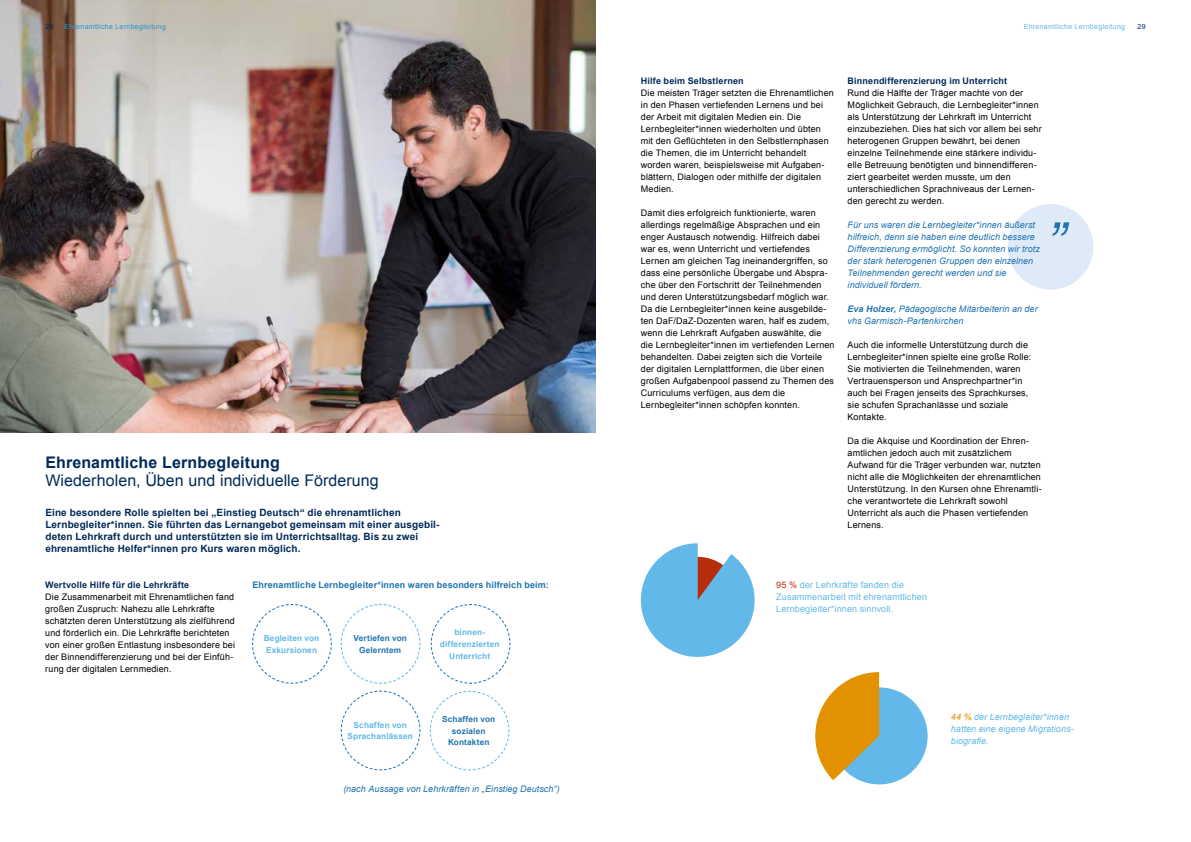
<style>
.page{position:relative;width:1191px;height:842px;background:#fff}
.page>*{position:absolute;margin:0;border:0;box-sizing:border-box;transform-origin:0 0}
.t1{font:16px "Arial";letter-spacing:.005em;color:#002a5a}
.t2{font:700 16px "Arial";letter-spacing:.01em;color:#002a5a}
.t3{font:700 10px/12px "Arial";letter-spacing:.015em;color:#002a5a}
.t4{font:9px/12px "Arial";letter-spacing:.015em;color:#000}
.t5{font:italic 9px/12px "Arial";letter-spacing:.005em;color:#2074af}
.t6{font:700 9px "Arial";letter-spacing:.02em;color:#002a5a}
.t7{font:9px/12px "Arial";letter-spacing:.015em;color:#62b9e9}
.t8{font:italic 9px/12px "Arial";letter-spacing:.005em;color:#62b9e9}
.t9{font:700 9px "Arial";letter-spacing:.015em;color:#2074af}
.t10{font:700 8.3px/11.7px "Arial";letter-spacing:.015em;color:#62b9e9;text-align:center}
.t11{font:700 8.3px/11.7px "Arial";letter-spacing:.015em;color:#2074af;text-align:center}
.t12{font:7px "Arial";letter-spacing:.045em;color:#2298d5}
.t13{font:7px "Arial";letter-spacing:.045em;color:#62b9e9}
.t14{font:7px "Arial";color:#002a5a}
.s1{font-weight:700}
.s2{color:#b62e0c}
.s3{color:#e29100}
</style>
<div class="page">
<div style="left:830px;top:687px;width:97px;height:97px;background:#62b9e9;border-radius:50%"></div>
<svg style="left:815px;top:672px;width:64px;height:108px"></svg>
<div style="left:1007px;top:204px;width:86px;height:85px;background:#deeaf8;border-radius:50%"></div>
<svg style="left:1052px;top:222px;width:17px;height:14px"></svg>
<img style="left:0;top:0;width:595px;height:432px">
<svg style="left:641px;top:543px;width:113px;height:114px"></svg>
<svg style="left:252px;top:604px;width:80px;height:80px"></svg>
<svg style="left:340px;top:604px;width:81px;height:80px"></svg>
<svg style="left:429px;top:690px;width:81px;height:81px"></svg>
<svg style="left:340px;top:690px;width:81px;height:81px"></svg>
<svg style="left:430px;top:604px;width:81px;height:80px"></svg>
<p class="t14" style="left:45px;top:22px;width:10px">28</p>
<p class="t12" style="left:64px;top:22px;width:103px">Ehrenamtliche Lernbegleitung</p>
<p class="t13" style="left:1023px;top:22px;width:103px">Ehrenamtliche Lernbegleitung</p>
<p class="t14" style="left:1137px;top:22px;width:10px">29</p>
<h1 class="t2" style="left:45px;top:451px;width:236px">Ehrenamtliche Lernbegleitung</h1>
<h1 class="t1" style="left:45px;top:470px;width:335px">Wiederholen, Üben und individuelle Förderung</h1>
<p class="t3" style="left:45px;top:507px;width:396px">Eine besondere Rolle spielten bei „Einstieg Deutsch“ die ehrenamtlichen Lernbegleiter*innen. Sie führten das Lernangebot gemeinsam mit einer ausgebil&shy;deten Lehrkraft durch und unterstützten sie im Unterrichtsalltag. Bis zu zwei ehrenamtliche Helfer*innen pro Kurs waren möglich.</p>
<p class="t6" style="left:45px;top:579px;width:145px">Wertvolle Hilfe für die Lehrkräfte</p>
<p class="t4" style="left:45px;top:591px;width:191px">Die Zusammenarbeit mit Ehrenamtlichen fand großen Zuspruch: Nahezu alle Lehrkräfte schätzten deren Unterstützung als zielführend und förderlich ein. Die Lehrkräfte berichteten von einer großen Entlastung insbesondere bei der Binnendifferenzierung und bei der Einfüh&shy;rung der digitalen Lernmedien.</p>
<p class="t9" style="left:252px;top:579px;width:298px">Ehrenamtliche Lernbegleiter*innen waren besonders hilfreich beim:</p>
<p class="t10" style="left:264px;top:632px;width:57px;text-align:left">Begleiten von<br>Exkursionen</p>
<p class="t11" style="left:353px;top:632px;width:55px">Vertiefen von<br>Gelerntem</p>
<p class="t10" style="left:348px;top:719px;width:67px">Schaffen von<br>Sprachanlässen</p>
<p class="t10" style="left:440px;top:627px;width:61px">binnen&shy;differenzierten<br>Unterricht</p>
<p class="t11" style="left:442px;top:713px;width:55px">Schaffen von sozialen<br>Kontakten</p>
<p class="t5" style="left:343px;top:783px;width:218px">(nach Aussage von Lehrkräften in „Einstieg Deutsch“)</p>
<p class="t6" style="left:641px;top:75px;width:104px">Hilfe beim Selbstlernen</p>
<p class="t4" style="left:641px;top:87px;width:195px">Die meisten Träger setzten die Ehrenamtlichen in den Phasen vertiefenden Lernens und bei der Arbeit mit digitalen Medien ein. Die Lernbegleiter*innen wiederholten und übten mit den Geflüchteten in den Selbstlernphasen die Themen, die im Unterricht behandelt worden waren, beispielsweise mit Aufgaben&shy;blättern, Dialogen oder mithilfe der digitalen Medien.</p>
<p class="t4" style="left:641px;top:207px;width:195px">Damit dies erfolgreich funktionierte, waren allerdings regelmäßige Absprachen und ein enger Austausch notwendig. Hilfreich dabei war es, wenn Unterricht und vertiefendes Lernen am gleichen Tag ineinandergriffen, so dass eine persönliche Übergabe und Abspra&shy;che über den Fortschritt der Teilnehmenden und deren Unterstützungsbedarf möglich war.<br>Da die Lernbegleiter*innen keine ausgebilde&shy;ten DaF/DaZ-Dozenten waren, half es zudem, wenn die Lehrkraft Aufgaben auswählte, die die Lernbegleiter*innen im vertiefenden Lernen behandelten. Dabei zeigten sich die Vorteile der digitalen Lernplattformen, die über einen großen Aufgabenpool passend zu Themen des Curriculums verfügen, aus dem die Lernbegleiter*innen schöpfen konnten.</p>
<p class="t6" style="left:847px;top:75px;width:161px">Binnendifferenzierung im Unterricht</p>
<p class="t4" style="left:847px;top:87px;width:196px">Rund die Hälfte der Träger machte von der Möglichkeit Gebrauch, die Lernbegleiter*innen als Unterstützung der Lehrkraft im Unterricht einzubeziehen. Dies hat sich vor allem bei sehr heterogenen Gruppen bewährt, bei denen einzelne Teilnehmende eine stärkere individu&shy;elle Betreuung benötigten und binnendifferen&shy;ziert gearbeitet werden musste, um den unterschiedlichen Sprachniveaus der Lernen&shy;den gerecht zu werden.</p>
<p class="t5" style="left:847px;top:219px;width:194px">Für uns waren die Lernbegleiter*innen äußerst hilfreich, denn sie haben eine deutlich bessere Differenzierung ermöglicht. So konnten wir trotz der stark heterogenen Gruppen den einzelnen Teilnehmenden gerecht werden und sie individuell fördern.</p>
<p class="t5" style="left:847px;top:303px;width:191px"><span class="s1">Eva Holzer,</span> Pädagogische Mitarbeiterin an der vhs Garmisch-Partenkirchen</p>
<p class="t4" style="left:847px;top:339px;width:185px">Auch die informelle Unterstützung durch die Lernbegleiter*innen spielte eine große Rolle:<br>Sie motivierten die Teilnehmenden, waren Vertrauensperson und Ansprechpartner*in auch bei Fragen jenseits des Sprachkurses, sie schufen Sprachanlässe und soziale Kontakte.</p>
<p class="t4" style="left:847px;top:435px;width:196px">Da die Akquise und Koordination der Ehren&shy;amtlichen jedoch auch mit zusätzlichem Aufwand für die Träger verbunden war, nutzten nicht alle die Möglichkeiten der ehrenamtlichen Unterstützung. In den Kursen ohne Ehrenamtli&shy;che verantwortete die Lehrkraft sowohl Unterricht als auch die Phasen vertiefenden Lernens.</p>
<p class="t7" style="left:776px;top:579px;width:152px"><span class="s2">95 %</span> der Lehrkräfte fanden die<br>Zusammenarbeit mit ehrenamtlichen<br>Lernbegleiter*innen sinnvoll.</p>
<p class="t8" style="left:951px;top:711px;width:124px"><span class="s3">44 %</span> der Lernbegleiter*innen hatten eine eigene Migrations&shy;biografie.</p>
</div>
